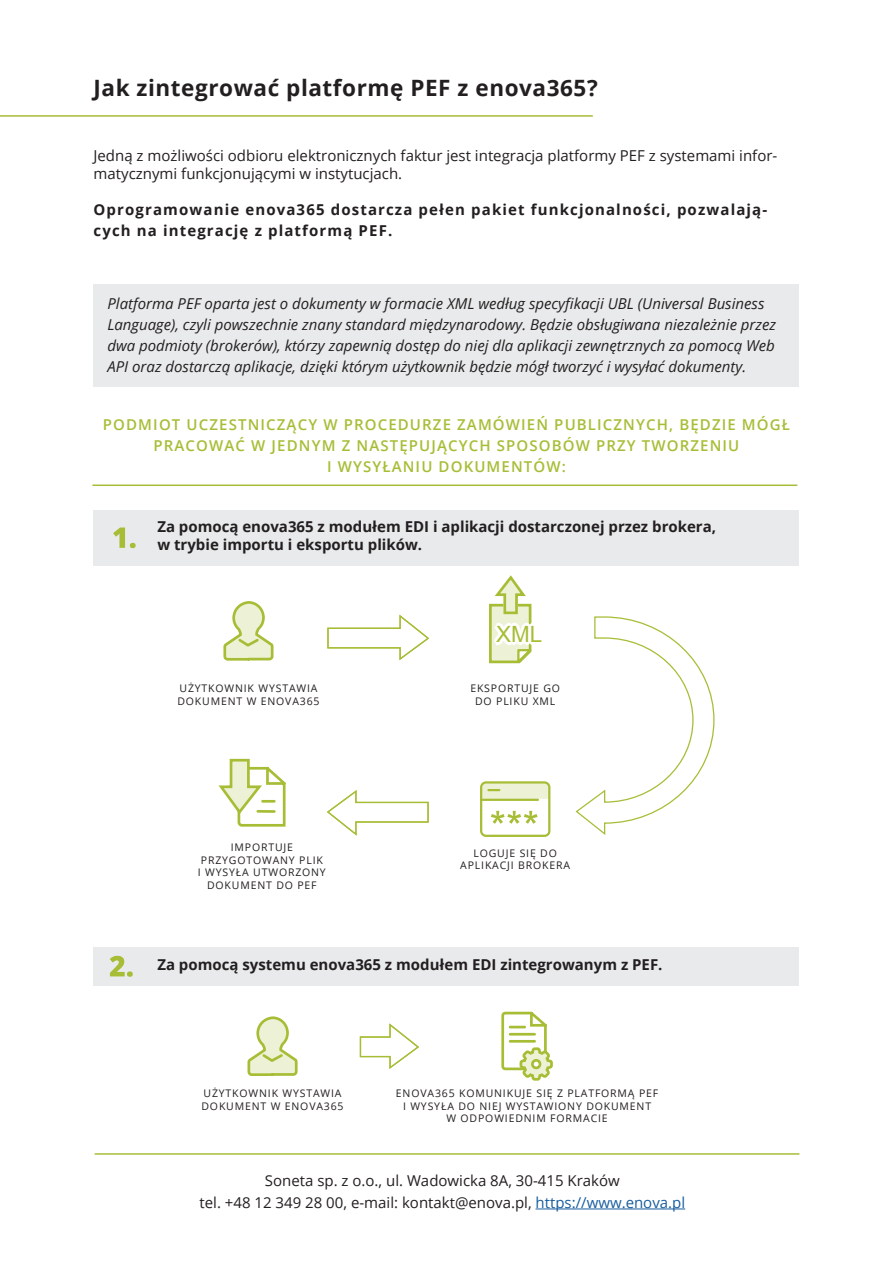
<style>
.page{position:relative;width:893px;height:1263px;background:#fff}
.page>*{position:absolute;margin:0;border:0;box-sizing:border-box;transform-origin:0 0}
.t1{font:700 22.5px "Open Sans";letter-spacing:.025em;color:#231f20}
.t2{font:22.35px "Arial";color:#a8bd36}
.t3{font:italic 15px/21px "Open Sans";color:#231f20}
.t4{font:15px/18px "Open Sans";color:#231f20}
.t5{font:700 15px/18px "Open Sans";color:#231f20}
.t6{font:600 15px/21px "Open Sans";letter-spacing:.075em;color:#a8bd36;text-align:center}
.t7{font:700 15px/21px "Open Sans";letter-spacing:.075em;color:#231f20}
.t8{font:10.5px "Open Sans";letter-spacing:.08em;color:#231f20}
.s1{color:#175d9e}
</style>
<div class="page">
<div style="left:94px;top:284px;width:705px;height:102px;background:#e9eaeb"></div>
<div style="left:94px;top:510px;width:705px;height:56px;background:#e9eaeb"></div>
<div style="left:94px;top:947px;width:705px;height:38px;background:#e9eaeb"></div>
<hr style="left:92px;top:484px;width:705px;height:2px;background:#a8bc36">
<hr style="left:0;top:115px;width:593px;height:2px;background:#a8bc36">
<hr style="left:535px;top:1208px;width:150px;height:1px;background:#175d9e">
<svg style="left:327px;top:614px;width:103px;height:47px"></svg>
<svg style="left:359px;top:1023px;width:60px;height:46px"></svg>
<svg style="left:327px;top:790px;width:102px;height:46px"></svg>
<svg style="left:489px;top:575px;width:43px;height:89px"></svg>
<svg style="left:223px;top:601px;width:51px;height:60px"></svg>
<svg style="left:247px;top:1016px;width:51px;height:60px"></svg>
<div style="left:480px;top:781px;width:70px;height:56px;border:2px solid #a8bd36;border-radius:5px"></div>
<svg style="left:491px;top:811px;width:47px;height:13px"></svg>
<hr style="left:481px;top:799px;width:57px;height:2px;background:#a8bd36">
<svg style="left:482px;top:783px;width:67px;height:16px"></svg>
<svg style="left:218px;top:758px;width:68px;height:69px"></svg>
<svg style="left:501px;top:1011px;width:52px;height:70px"></svg>
<div style="left:532px;top:1060px;width:8px;height:8px;background:#fff;border-radius:50%"></div>
<div style="left:531px;top:1059px;width:10px;height:10px;border:3px solid #a8bd36;border-radius:50%"></div>
<hr style="left:95px;top:1153px;width:704px;height:2px;background:#a8bd36">
<svg style="left:113px;top:527px;width:23px;height:21px"></svg>
<svg style="left:110px;top:956px;width:23px;height:21px"></svg>
<svg style="left:575px;top:616px;width:140px;height:219px"></svg>
<p class="t1" style="left:94px;top:72px;width:506px">Jak zintegrować platformę PEF z enova365?</p>
<p class="t4" style="left:94px;top:146px;width:685px">Jedną z możliwości odbioru elektronicznych faktur jest integracja platformy PEF z systemami infor&shy;matycznymi funkcjonującymi w instytucjach.</p>
<p class="t7" style="left:94px;top:199px;width:675px">Oprogramowanie enova365 dostarcza pełen pakiet funkcjonalności, pozwalają&shy;cych na integrację z platformą PEF.</p>
<p class="t3" style="left:107px;top:292px;width:670px">Platforma PEF oparta jest o dokumenty w formacie XML według specyfikacji UBL (Universal Business Language), czyli powszechnie znany standard międzynarodowy. Będzie obsługiwana niezależnie przez dwa podmioty (brokerów), którzy zapewnią dostęp do niej dla aplikacji zewnętrznych za pomocą Web API oraz dostarczą aplikacje, dzięki którym użytkownik będzie mógł tworzyć i wysyłać dokumenty.</p>
<p class="t6" style="left:103px;top:414px;width:689px">PODMIOT UCZESTNICZĄCY W PROCEDURZE ZAMÓWIEŃ PUBLICZNYCH, BĘDZIE MÓGŁ<br>PRACOWAĆ W JEDNYM Z NASTĘPUJĄCYCH SPOSOBÓW PRZY TWORZENIU<br>I WYSYŁANIU DOKUMENTÓW:</p>
<p class="t5" style="left:157px;top:518px;width:560px">Za pomocą enova365 z modułem EDI i aplikacji dostarczonej przez brokera, w trybie importu i eksportu plików.</p>
<p class="t8" style="left:180px;top:681px;width:139px">UŻYTKOWNIK WYSTAWIA</p>
<p class="t8" style="left:177px;top:694px;width:144px">DOKUMENT W ENOVA365</p>
<p class="t8" style="left:231px;top:840px;width:64px">IMPORTUJE</p>
<p class="t8" style="left:201px;top:853px;width:123px">PRZYGOTOWANY PLIK</p>
<p class="t8" style="left:198px;top:865px;width:129px">I WYSYŁA UTWORZONY</p>
<p class="t8" style="left:207px;top:878px;width:111px">DOKUMENT DO PEF</p>
<h2 class="t2" style="left:496px;top:619px;width:48px">XML</h2>
<p class="t8" style="left:470px;top:681px;width:91px">EKSPORTUJE GO</p>
<p class="t8" style="left:475px;top:694px;width:82px">DO PLIKU XML</p>
<p class="t8" style="left:473px;top:846px;width:85px">LOGUJE SIĘ DO</p>
<p class="t8" style="left:460px;top:858px;width:111px">APLIKACJI BROKERA</p>
<p class="t5" style="left:157px;top:955px;width:507px">Za pomocą systemu enova365 z modułem EDI zintegrowanym z PEF.</p>
<p class="t8" style="left:204px;top:1086px;width:139px">UŻYTKOWNIK WYSTAWIA</p>
<p class="t8" style="left:201px;top:1098px;width:144px">DOKUMENT W ENOVA365</p>
<p class="t8" style="left:396px;top:1086px;width:264px">ENOVA365 KOMUNIKUJE SIĘ Z PLATFORMĄ PEF</p>
<p class="t8" style="left:403px;top:1098px;width:250px">I WYSYŁA DO NIEJ WYSTAWIONY DOKUMENT</p>
<p class="t8" style="left:446px;top:1111px;width:163px">W ODPOWIEDNIM FORMACIE</p>
<p class="t4" style="left:265px;top:1171px;width:356px">Soneta sp. z o.o., ul. Wadowicka 8A, 30-415 Kraków</p>
<p class="t4" style="left:199px;top:1193px;width:487px">tel. +48 12 349 28 00, e-mail: kontakt@enova.pl, <span class="s1">https://www.enova.pl</span></p>
</div>
